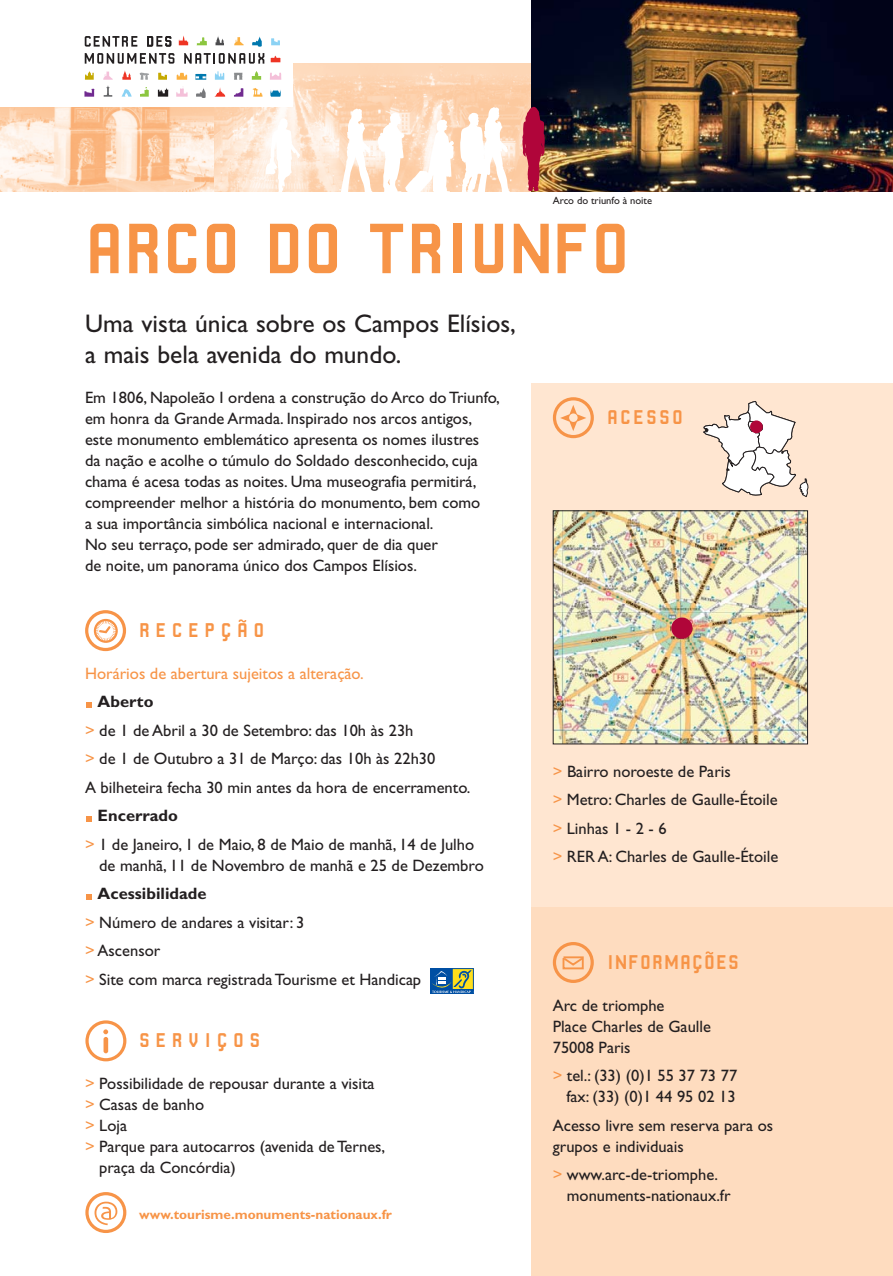
<style>
.page{position:relative;width:893px;height:1276px;background:#fff}
.page>*{position:absolute;margin:0;border:0;box-sizing:border-box;transform-origin:0 0}
.t1{font:75px "Robust CMN";color:#f79447}
.t2{font:25.5px/30.6px "Gill Sans";color:#231f20}
.t3{font:21px "Robust CMN";letter-spacing:.26em;color:#f79447}
.t4{font:21px "Robust CMN";letter-spacing:.05em;color:#f79447}
.t5{font:21px "Robust CMN";letter-spacing:.105em;color:#f79447}
.t6{font:16.5px/21px "Gill Sans";color:#231f20}
.t7{font:16.5px "Gill Sans";color:#f79447}
.t8{font:700 13.5px "Gill Sans";color:#f79447}
.t9{font:10.5px "Gill Sans";color:#231f20}
.s1{font-weight:700}
.s2{color:#f79447}
</style>
<div class="page">
<img style="left:213px;top:64px;width:318px;height:127px">
<div style="left:531px;top:383px;width:362px;height:892px;background:#ffe6d1"></div>
<div style="left:531px;top:907px;width:362px;height:368px;background:#fedcbf"></div>
<svg style="left:87px;top:894px;width:5px;height:5px"></svg>
<svg style="left:87px;top:816px;width:5px;height:5px"></svg>
<svg style="left:87px;top:702px;width:5px;height:5px"></svg>
<div style="left:452px;top:968px;width:22px;height:22px;border:1px solid #004fa3"></div>
<div style="left:430px;top:968px;width:22px;height:22px;border:1px solid #004fa3"></div>
<div style="left:430px;top:989px;width:44px;height:5px;border:1px solid #004fa3"></div>
<svg style="left:431px;top:970px;width:41px;height:24px"></svg>
<img style="left:0;top:107px;width:213px;height:84px">
<div style="left:85px;top:1192px;width:41px;height:41px;border:3px solid #f79448;border-radius:50%"></div>
<svg style="left:95px;top:1201px;width:22px;height:24px"></svg>
<svg style="left:94px;top:619px;width:24px;height:24px"></svg>
<div style="left:85px;top:610px;width:41px;height:41px;border:3px solid #f79448;border-radius:50%"></div>
<svg style="left:562px;top:956px;width:22px;height:14px"></svg>
<div style="left:553px;top:942px;width:41px;height:41px;border:3px solid #f79448;border-radius:50%"></div>
<div style="left:553px;top:397px;width:41px;height:41px;border:3px solid #f79448;border-radius:50%"></div>
<svg style="left:560px;top:405px;width:26px;height:26px"></svg>
<div style="left:85px;top:1020px;width:41px;height:41px;border:3px solid #f79448;border-radius:50%"></div>
<hr style="left:104px;top:1037px;width:4px;height:16px;background:#f79448;border-radius:2px">
<svg style="left:103px;top:1029px;width:5px;height:5px"></svg>
<img style="left:531px;top:0;width:362px;height:191px">
<svg style="left:341px;top:108px;width:113px;height:84px"></svg>
<svg style="left:460px;top:107px;width:55px;height:85px"></svg>
<svg style="left:266px;top:118px;width:34px;height:74px"></svg>
<svg style="left:522px;top:107px;width:23px;height:84px;background:#b6384d"></svg>
<img style="left:555px;top:512px;width:251px;height:230px">
<div style="left:553px;top:510px;width:255px;height:234px;border:1px solid #231f20"></div>
<svg style="left:703px;top:401px;width:106px;height:96px"></svg>
<div style="left:671px;top:617px;width:21px;height:22px;background:#b00639;border-radius:50%"></div>
<div style="left:750px;top:420px;width:13px;height:13px;background:#b00639;border-radius:50%"></div>
<div style="left:0;top:21px;width:293px;height:85px;background:#fff"></div>
<svg style="left:270px;top:90px;width:11px;height:7px"></svg>
<svg style="left:197px;top:37px;width:10px;height:8px"></svg>
<svg style="left:122px;top:89px;width:10px;height:8px"></svg>
<svg style="left:196px;top:88px;width:10px;height:10px"></svg>
<svg style="left:122px;top:70px;width:9px;height:10px"></svg>
<svg style="left:140px;top:72px;width:9px;height:8px"></svg>
<svg style="left:234px;top:73px;width:9px;height:7px"></svg>
<svg style="left:176px;top:88px;width:12px;height:9px"></svg>
<svg style="left:158px;top:88px;width:10px;height:9px"></svg>
<svg style="left:215px;top:87px;width:10px;height:10px"></svg>
<svg style="left:140px;top:87px;width:9px;height:10px"></svg>
<svg style="left:253px;top:88px;width:10px;height:9px"></svg>
<svg style="left:195px;top:74px;width:11px;height:6px"></svg>
<svg style="left:84px;top:89px;width:10px;height:8px"></svg>
<svg style="left:177px;top:72px;width:10px;height:8px"></svg>
<svg style="left:252px;top:71px;width:9px;height:9px"></svg>
<svg style="left:270px;top:73px;width:11px;height:7px"></svg>
<svg style="left:215px;top:71px;width:9px;height:9px"></svg>
<svg style="left:158px;top:73px;width:9px;height:7px"></svg>
<svg style="left:85px;top:71px;width:9px;height:9px"></svg>
<svg style="left:252px;top:36px;width:10px;height:11px"></svg>
<svg style="left:215px;top:36px;width:9px;height:9px"></svg>
<svg style="left:234px;top:37px;width:10px;height:8px"></svg>
<svg style="left:271px;top:38px;width:9px;height:7px"></svg>
<svg style="left:184px;top:53px;width:80px;height:11px"></svg>
<svg style="left:85px;top:53px;width:89px;height:11px"></svg>
<svg style="left:147px;top:36px;width:24px;height:11px"></svg>
<svg style="left:85px;top:36px;width:52px;height:11px"></svg>
<svg style="left:179px;top:35px;width:9px;height:10px"></svg>
<svg style="left:234px;top:88px;width:9px;height:9px"></svg>
<svg style="left:271px;top:55px;width:10px;height:7px"></svg>
<svg style="left:103px;top:71px;width:10px;height:26px"></svg>
<p class="t9" style="left:553px;top:197px;width:101px">Arco do triunfo à noite</p>
<h1 class="t1" style="left:85px;top:224px;width:546px">ARCO DO TRIUNFO</h1>
<h2 class="t2" style="left:85px;top:311px;width:432px">Uma vista única sobre os Campos Elísios, a mais bela avenida do mundo.</h2>
<p class="t6" style="left:85px;top:388px;width:416px">Em 1806, Napoleão I ordena a construção do Arco do Triunfo, em honra da Grande Armada. Inspirado nos arcos antigos, este monumento emblemático apresenta os nomes ilustres<br>da nação e acolhe o túmulo do Soldado desconhecido, cuja chama é acesa todas as noites. Uma museografia permitirá, compreender melhor a história do monumento, bem como<br>a sua importância simbólica nacional e internacional.<br>No seu terraço, pode ser admirado, quer de dia quer<br>de noite, um panorama único dos Campos Elísios.</p>
<p class="t3" style="left:139px;top:623px;width:127px">RECEPÇÃO</p>
<p class="t7" style="left:85px;top:667px;width:280px">Horários de abertura sujeitos a alteração.</p>
<p class="t6" style="left:85px;top:689px;width:387px;line-height:28.5px;text-indent:13px"><span class="s1">Aberto<br></span><span class="s2">&gt;</span> de 1 de Abril a 30 de Setembro: das 10h às 23h<br><span class="s2">&gt;</span> de 1 de Outubro a 31 de Março: das 10h às 22h30<br>A bilheteira fecha 30 min antes da hora de encerramento.</p>
<p class="t6" style="left:85px;top:803px;width:391px;line-height:28.5px;text-indent:13px"><span class="s1">Encerrado<br></span><span class="s2">&gt;</span> 1 de Janeiro, 1 de Maio, 8 de Maio de manhã, 14 de Julho</p>
<p class="t6" style="left:99px;top:856px;width:386px">de manhã, 11 de Novembro de manhã e 25 de Dezembro</p>
<p class="t6" style="left:85px;top:881px;width:338px;line-height:28.5px;text-indent:13px"><span class="s1">Acessibilidade<br></span><span class="s2">&gt;</span> Número de andares a visitar: 3<br><span class="s2">&gt;</span> Ascensor<br><span class="s2">&gt;</span> Site com marca registrada Tourisme et Handicap</p>
<p class="t3" style="left:139px;top:1033px;width:122px">SERVIÇOS</p>
<p class="t6" style="left:85px;top:1075px;width:291px"><span class="s2">&gt;</span> Possibilidade de repousar durante a visita</p>
<p class="t6" style="left:85px;top:1096px;width:121px"><span class="s2">&gt;</span> Casas de banho</p>
<p class="t6" style="left:85px;top:1117px;width:44px"><span class="s2">&gt;</span> Loja</p>
<p class="t6" style="left:85px;top:1138px;width:302px"><span class="s2">&gt;</span> Parque para autocarros (avenida de Ternes,</p>
<p class="t6" style="left:99px;top:1159px;width:138px">praça da Concórdia)</p>
<p class="t8" style="left:139px;top:1210px;width:254px">www.tourisme.monuments-nationaux.fr</p>
<p class="t5" style="left:607px;top:410px;width:78px">ACESSO</p>
<p class="t6" style="left:553px;top:759px;width:227px;line-height:28.5px"><span class="s2">&gt;</span> Bairro noroeste de Paris<br><span class="s2">&gt;</span> Metro: Charles de Gaulle-Étoile <span class="s2">&gt;</span> Linhas 1 - 2 - 6<br><span class="s2">&gt;</span> RER A: Charles de Gaulle-Étoile</p>
<p class="t4" style="left:607px;top:955px;width:133px">INFORMAÇÕES</p>
<p class="t6" style="left:553px;top:996px;width:160px">Arc de triomphe<br>Place Charles de Gaulle<br>75008 Paris</p>
<p class="t6" style="left:553px;top:1067px;width:186px;text-align:right"><span class="s2">&gt;</span> tel.: (33) (0)1 55 37 73 77 fax: (33) (0)1 44 95 02 13</p>
<p class="t6" style="left:553px;top:1116px;width:222px">Acesso livre sem reserva para os grupos e individuais</p>
<p class="t6" style="left:567px;top:1166px;width:165px;text-indent:-14px"><span class="s2">&gt;</span> www.arc-de-triomphe. monuments-nationaux.fr</p>
</div>
